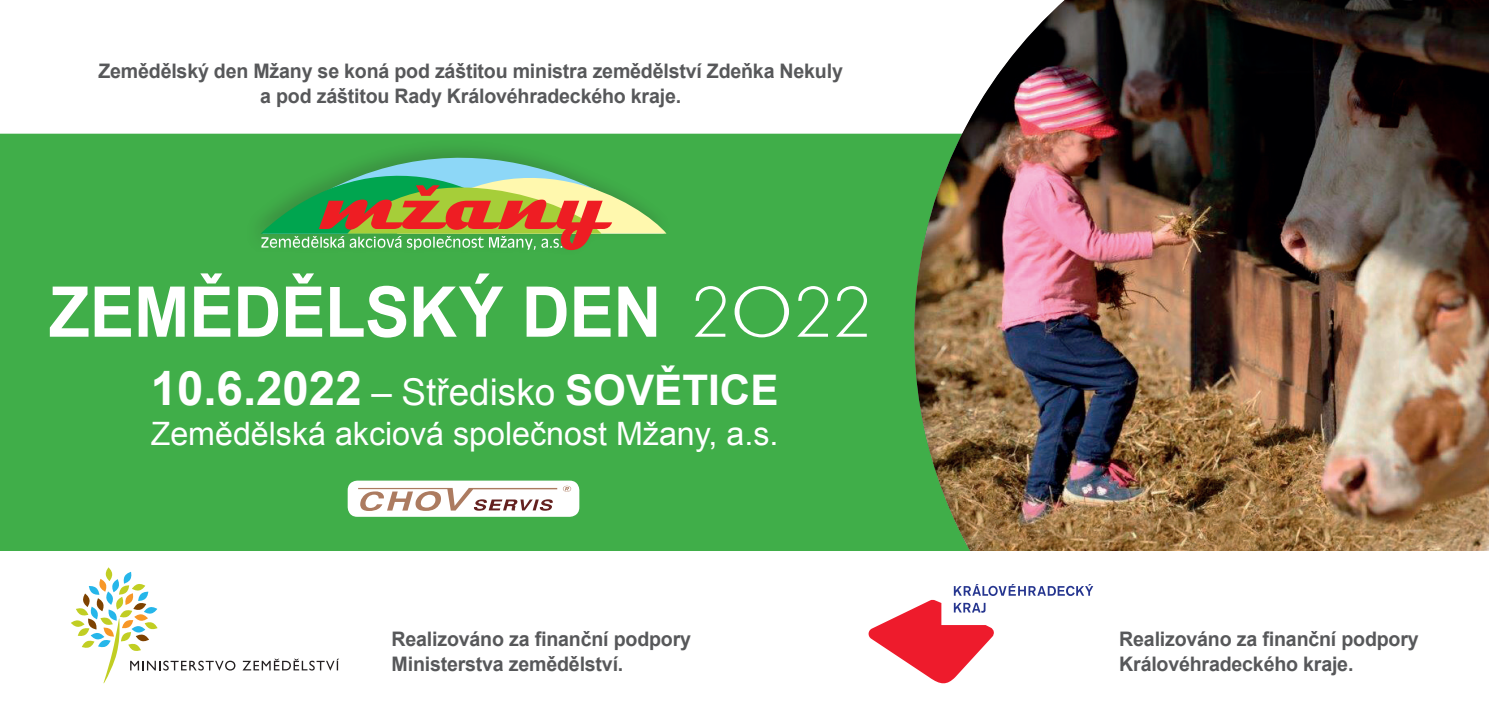
<style>
.page{position:relative;width:1489px;height:702px;background:#fff}
.page>*{position:absolute;margin:0;border:0;box-sizing:border-box;transform-origin:0 0}
.t1{font:700 70px "Arial";letter-spacing:-.005em;color:#fff;scale:.95 1}
.t2{font:37px "Arial";color:#fff}
.t3{font:32.25px "Arial";color:#fff}
.t4{font:700 20px/25px "Arial";letter-spacing:-.01em;color:#57585a}
.s1{font-family:"Futura TOT Ligh";font-weight:400;font-size:75px}
.s2{font-weight:700;font-size:47.5px}
.s3{font-weight:700;font-size:42.25px}
</style>
<div class="page">
<div style="left:0;top:133px;width:909px;height:418px;background:#40ae49"></div>
<div style="left:909px;top:0;width:579px;height:702px;background:#231f20;opacity:.4"></div>
<div style="left:0;top:551px;width:1488px;height:151px;background:#fff"></div>
<div style="left:244px;top:138px;width:429px;height:119px;background:#40ae49"></div>
<svg style="left:260px;top:133px;width:406px;height:117px"></svg>
<div style="left:347px;top:480px;width:232px;height:37px;background:#fff;border-radius:10px"></div>
<svg style="left:358px;top:488px;width:199px;height:23px"></svg>
<svg style="left:563px;top:485px;width:8px;height:7px"></svg>
<svg style="left:71px;top:620px;width:13px;height:7px"></svg>
<svg style="left:105px;top:567px;width:7px;height:14px"></svg>
<svg style="left:76px;top:571px;width:159px;height:112px"></svg>
<svg style="left:242px;top:658px;width:97px;height:12px"></svg>
<svg style="left:868px;top:584px;width:225px;height:100px"></svg>
<p class="t4" style="left:98px;top:60px;width:746px;text-align:center">Zemědělský den Mžany se koná pod záštitou ministra zemědělství Zdeňka Nekuly a pod záštitou Rady Královéhradeckého kraje.</p>
<p class="t1" style="left:49px;top:266px;width:868px">ZEMĚDĚLSKÝ DEN <span class="s1">2022</span></p>
<p class="t2" style="left:151px;top:367px;width:629px"><span class="s2">10.6.2022</span> – Středisko <span class="s3">SOVĚTICE</span></p>
<p class="t3" style="left:151px;top:412px;width:629px">Zemědělská akciová společnost Mžany, a.s.</p>
<p class="t4" style="left:391px;top:626px;width:301px">Realizováno za finanční podpory<br>Ministerstva zemědělství.</p>
<p class="t4" style="left:1119px;top:626px;width:301px">Realizováno za finanční podpory<br>Královéhradeckého kraje.</p>
</div>
